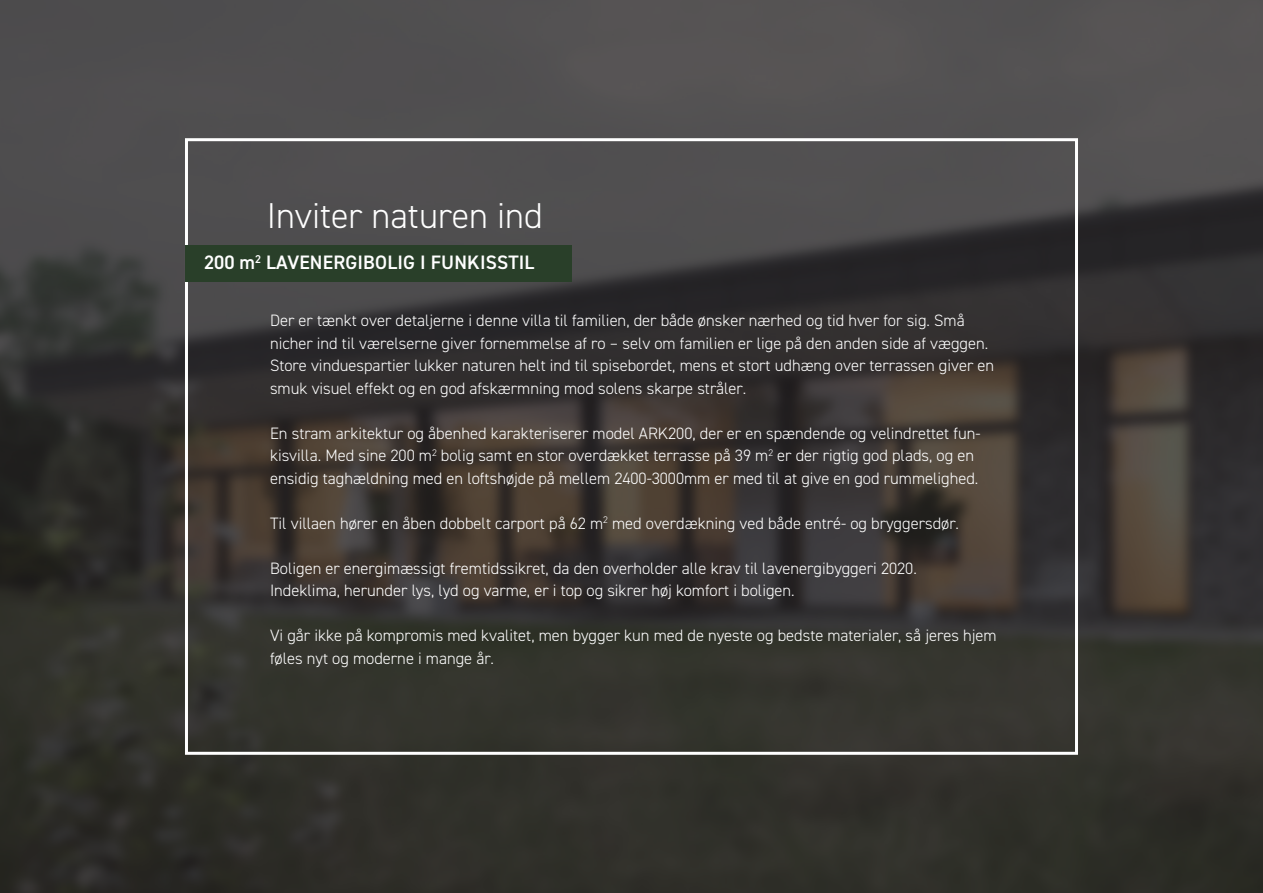
<style>
.page{position:relative;width:1263px;height:893px;background:#fff}
.page>*{position:absolute;margin:0;border:0;box-sizing:border-box;transform-origin:0 0}
.t1{font:300 36px "DIN2014";color:#fff}
.t2{font:600 19.5px "DIN2014";letter-spacing:.01em;color:#fff}
.t3{font:300 16.5px/22.5px "DIN2014";color:#fff}
</style>
<div class="page">
<img style="left:0;top:0;width:1263px;height:893px">
<div style="left:185px;top:138px;width:893px;height:617px;border:3px solid #fff"></div>
<div style="left:185px;top:246px;width:387px;height:36px;background:#293f29"></div>
<p class="t1" style="left:267px;top:194px;width:277px">Inviter naturen ind</p>
<p class="t2" style="left:204px;top:250px;width:332px">200 m<sup>2</sup> LAVENERGIBOLIG I FUNKISSTIL</p>
<p class="t3" style="left:270px;top:310px;width:726px">Der er tænkt over detaljerne i denne villa til familien, der både ønsker nærhed og tid hver for sig. Små nicher ind til værelserne giver fornemmelse af ro – selv om familien er lige på den anden side af væggen.<br>Store vinduespartier lukker naturen helt ind til spisebordet, mens et stort udhæng over terrassen giver en smuk visuel effekt og en god afskærmning mod solens skarpe stråler.</p>
<p class="t3" style="left:270px;top:422px;width:712px">En stram arkitektur og åbenhed karakteriserer model ARK200, der er en spændende og velindrettet fun&shy;kisvilla. Med sine 200 m<sup>2</sup> bolig samt en stor overdækket terrasse på 39 m<sup>2</sup> er der rigtig god plads, og en ensidig taghældning med en loftshøjde på mellem 2400-3000mm er med til at give en god rummelighed.</p>
<p class="t3" style="left:270px;top:512px;width:690px">Til villaen hører en åben dobbelt carport på 62 m<sup>2</sup> med overdækning ved både entré- og bryggersdør.</p>
<p class="t3" style="left:270px;top:557px;width:648px">Boligen er energimæssigt fremtidssikret, da den overholder alle krav til lavenergibyggeri 2020.</p>
<p class="t3" style="left:270px;top:580px;width:526px">Indeklima, herunder lys, lyd og varme, er i top og sikrer høj komfort i boligen.</p>
<p class="t3" style="left:270px;top:625px;width:728px">Vi går ikke på kompromis med kvalitet, men bygger kun med de nyeste og bedste materialer, så jeres hjem føles nyt og moderne i mange år.</p>
</div>
